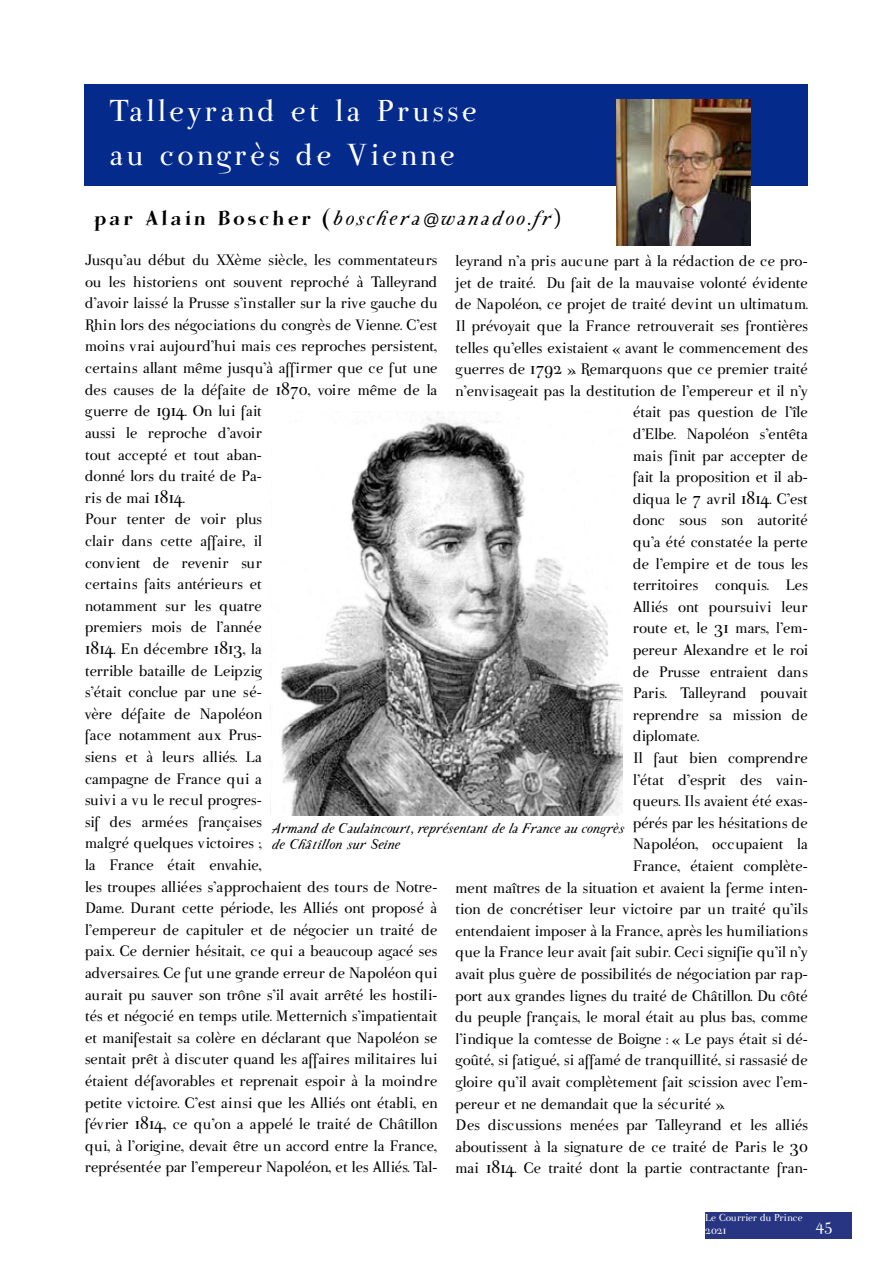
<style>
.page{position:relative;width:893px;height:1263px;background:#fff}
.page>*{position:absolute;margin:0;border:0;box-sizing:border-box;transform-origin:0 0}
.t1{font:36px/43.2px "Parma Petit";letter-spacing:.1em;color:#fff}
.t2{font:italic 24px "Parma Petit";letter-spacing:.1em;color:#000}
.t3{font:18px/21.6px "Parma Petit";color:#000}
.t4{font:italic 16.5px/16.5px "Parma Petit";color:#000}
.t5{font:16.5px "Parma Petit";color:#fff}
.t6{font:12px/12.9px "Parma Petit";color:#fff}
.s1{font-family:"Parma Petit Heavy Swinging";font-style:normal}
.s2{font-family:"Liberation Sans";font-size:16.5px}
.s3{font-family:"Minion Pro";font-style:normal}
</style>
<div class="page">
<div style="left:808px;top:1212px;width:44px;height:27px;background:#283583"></div>
<div style="left:705px;top:1212px;width:103px;height:27px;background:#283583"></div>
<div style="left:85px;top:84px;width:723px;height:102px;background:#042a8c"></div>
<img style="left:270px;top:412px;width:353px;height:403px">
<img style="left:617px;top:99px;width:134px;height:146px">
<h1 class="t1" style="left:110px;top:90px;width:369px">Talleyrand et la Prusse au congrès de Vienne</h1>
<h2 class="t2" style="left:94px;top:205px;width:470px"><span class="s1">par Alain Boscher (</span>boschera<span class="s2">@</span>wanadoo.fr<span class="s3">)</span></h2>
<p class="t3" style="left:85px;top:249px;width:354px">Jusqu’au début du XXème siècle, les commentateurs ou les historiens ont souvent reproché à Talleyrand d’avoir laissé la Prusse s’installer sur la rive gauche du Rhin lors des négociations du congrès de Vienne. C’est moins vrai aujourd’hui mais ces reproches persistent, certains allant même jusqu’à affirmer que ce fut une des causes de la défaite de 1870, voire même de la guerre de 1914. On lui fait<br>aussi le reproche d’avoir<br>tout accepté et tout aban-<br>donné lors du traité de Pa-<br>ris de mai 1814.<br>Pour tenter de voir plus<br>clair dans cette affaire, il<br>convient de revenir sur<br>certains faits antérieurs et<br>notamment sur les quatre<br>premiers mois de l’année<br>1814. En décembre 1813, la<br>terrible bataille de Leipzig<br>s’était conclue par une sé-<br>vère défaite de Napoléon<br>face notamment aux Prus-<br>siens et à leurs alliés. La<br>campagne de France qui a<br>suivi a vu le recul progres-<br>sif des armées françaises<br>malgré quelques victoires ;<br>la France était envahie,<br>les troupes alliées s’approchaient des tours de Notre-Dame. Durant cette période, les Alliés ont proposé à l’empereur de capituler et de négocier un traité de paix. Ce dernier hésitait, ce qui a beaucoup agacé ses adversaires. Ce fut une grande erreur de Napoléon qui aurait pu sauver son trône s’il avait arrêté les hostili&shy;tés et négocié en temps utile. Metternich s’impatientait et manifestait sa colère en déclarant que Napoléon se sentait prêt à discuter quand les affaires militaires lui étaient défavorables et reprenait espoir à la moindre petite victoire. C’est ainsi que les Alliés ont établi, en février 1814, ce qu’on a appelé le traité de Châtillon qui, à l’origine, devait être un accord entre la France, représentée par l’empereur Napoléon, et les Alliés. Tal-</p>
<p class="t3" style="left:455px;top:250px;width:354px">leyrand n’a pris aucune part à la rédaction de ce pro-</p>
<p class="t3" style="left:455px;top:272px;width:354px">jet de traité. Du fait de la mauvaise volonté évidente</p>
<p class="t3" style="left:455px;top:294px;width:354px">de Napoléon, ce projet de traité devint un ultimatum.</p>
<p class="t3" style="left:455px;top:315px;width:354px">Il prévoyait que la France retrouverait ses frontières</p>
<p class="t3" style="left:455px;top:337px;width:354px">telles qu’elles existaient « avant le commencement des</p>
<p class="t3" style="left:455px;top:358px;width:354px">guerres de 1792 ». Remarquons que ce premier traité</p>
<p class="t3" style="left:455px;top:380px;width:354px">n’envisageait pas la destitution de l’empereur et il n’y</p>
<p class="t3" style="left:633px;top:402px;width:176px">était pas question de l’île</p>
<p class="t3" style="left:633px;top:423px;width:176px">d’Elbe. Napoléon s’entêta</p>
<p class="t3" style="left:633px;top:445px;width:176px">mais finit par accepter de</p>
<p class="t3" style="left:633px;top:466px;width:176px">fait la proposition et il ab-</p>
<p class="t3" style="left:633px;top:488px;width:176px">diqua le 7 avril 1814. C’est</p>
<p class="t3" style="left:633px;top:510px;width:176px">donc sous son autorité</p>
<p class="t3" style="left:633px;top:531px;width:176px">qu’a été constatée la perte</p>
<p class="t3" style="left:633px;top:553px;width:176px">de l’empire et de tous les</p>
<p class="t3" style="left:633px;top:574px;width:176px">territoires conquis. Les</p>
<p class="t3" style="left:633px;top:596px;width:176px">Alliés ont poursuivi leur</p>
<p class="t3" style="left:633px;top:618px;width:176px">route et, le 31 mars, l’em-</p>
<p class="t3" style="left:633px;top:639px;width:176px">pereur Alexandre et le roi</p>
<p class="t3" style="left:633px;top:661px;width:176px">de Prusse entraient dans</p>
<p class="t3" style="left:633px;top:682px;width:176px">Paris. Talleyrand pouvait</p>
<p class="t3" style="left:633px;top:704px;width:176px">reprendre sa mission de</p>
<p class="t3" style="left:633px;top:726px;width:68px">diplomate.</p>
<p class="t3" style="left:633px;top:747px;width:176px">Il faut bien comprendre</p>
<p class="t3" style="left:633px;top:769px;width:176px">l’état d’esprit des vain-</p>
<p class="t3" style="left:633px;top:790px;width:176px">queurs. Ils avaient été exas-</p>
<p class="t3" style="left:633px;top:812px;width:176px">pérés par les hésitations de</p>
<p class="t3" style="left:633px;top:834px;width:176px">Napoléon, occupaient la</p>
<p class="t3" style="left:633px;top:855px;width:176px">France, étaient complète-</p>
<p class="t3" style="left:455px;top:877px;width:354px">ment maîtres de la situation et avaient la ferme inten-</p>
<p class="t3" style="left:455px;top:898px;width:354px">tion de concrétiser leur victoire par un traité qu’ils</p>
<p class="t3" style="left:455px;top:920px;width:354px">entendaient imposer à la France, après les humiliations</p>
<p class="t3" style="left:455px;top:942px;width:354px">que la France leur avait fait subir. Ceci signifie qu’il n’y</p>
<p class="t3" style="left:455px;top:963px;width:354px">avait plus guère de possibilités de négociation par rap-</p>
<p class="t3" style="left:455px;top:985px;width:354px">port aux grandes lignes du traité de Châtillon. Du côté</p>
<p class="t3" style="left:455px;top:1006px;width:354px">du peuple français, le moral était au plus bas, comme</p>
<p class="t3" style="left:455px;top:1028px;width:354px">l’indique la comtesse de Boigne : « Le pays était si dé-</p>
<p class="t3" style="left:455px;top:1050px;width:354px">goûté, si fatigué, si affamé de tranquillité, si rassasié de</p>
<p class="t3" style="left:455px;top:1071px;width:354px">gloire qu’il avait complètement fait scission avec l’em-</p>
<p class="t3" style="left:455px;top:1093px;width:270px">pereur et ne demandait que la sécurité ».</p>
<p class="t3" style="left:455px;top:1114px;width:354px">Des discussions menées par Talleyrand et les alliés</p>
<p class="t3" style="left:455px;top:1136px;width:354px">aboutissent à la signature de ce traité de Paris le 30</p>
<p class="t3" style="left:455px;top:1158px;width:354px">mai 1814. Ce traité dont la partie contractante fran-</p>
<p class="t4" style="left:272px;top:820px;width:354px">Armand de Caulaincourt, représentant de la France au congrès de Châtillon sur Seine</p>
<p class="t6" style="left:705px;top:1211px;width:99px">Le Courrier du Prince<br>2021</p>
<p class="t5" style="left:816px;top:1216px;width:18px">45</p>
</div>
